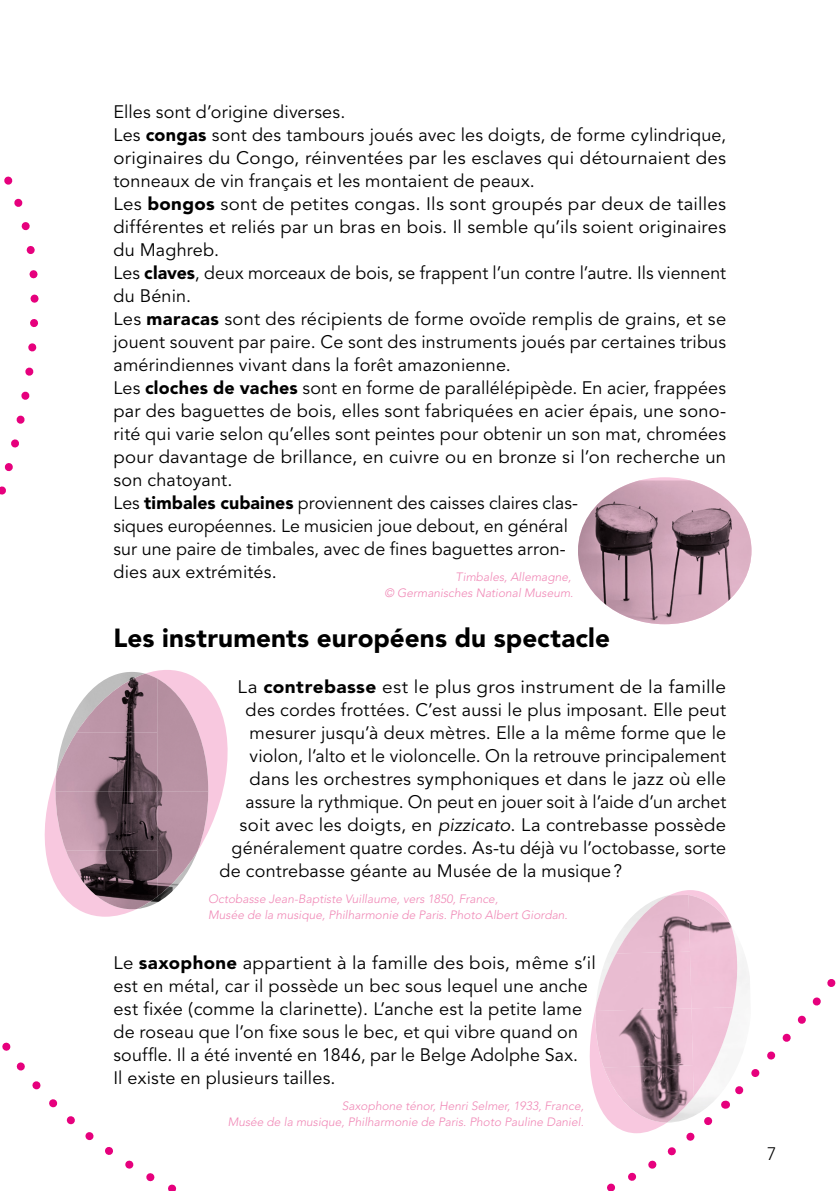
<style>
.page{position:relative;width:840px;height:1191px;background:#fff}
.page>*{position:absolute;margin:0;border:0;box-sizing:border-box;transform-origin:0 0}
.t1{font:900 26px "Avenir";letter-spacing:.005em;color:#000}
.t2{font:18px/23px "Avenir";letter-spacing:.01em;color:#000}
.t3{font:18px "Avenir";letter-spacing:.01em;color:#000;scale:1.06 1}
.t4{font:300 18px "Avenir";color:#000}
.t5{font:italic 300 12px/16px "Avenir";color:#f088b6;text-align:right}
.s1{font-weight:900}
.s2{font-style:italic}
</style>
<div class="page">
<svg style="left:0;top:176px;width:39px;height:319px"></svg>
<svg style="left:44px;top:670px;width:184px;height:246px"></svg>
<img style="left:76px;top:673px;width:81px;height:59px">
<img style="left:157px;top:678px;width:51px;height:218px">
<img style="left:55px;top:732px;width:102px;height:118px">
<img style="left:66px;top:850px;width:91px;height:59px">
<svg style="left:589px;top:890px;width:247px;height:301px"></svg>
<img style="left:615px;top:895px;width:73px;height:56px">
<img style="left:688px;top:895px;width:51px;height:113px">
<img style="left:595px;top:951px;width:96px;height:57px">
<img style="left:594px;top:1008px;width:97px;height:59px">
<img style="left:691px;top:1007px;width:41px;height:89px">
<img style="left:603px;top:1065px;width:90px;height:57px">
<img style="left:578px;top:480px;width:173px;height:144px">
<p class="t2" style="left:113px;top:101px;width:614px">Elles sont d’origine diverses.<br>Les <span class="s1">congas</span> sont des tambours joués avec les doigts, de forme cylindrique, originaires du Congo, réinventées par les esclaves qui détournaient des tonneaux de vin français et les montaient de peaux.<br>Les <span class="s1">bongos</span> sont de petites congas. Ils sont groupés par deux de tailles différentes et reliés par un bras en bois. Il semble qu’ils soient originaires du Maghreb.<br>Les <span class="s1">claves</span>, deux morceaux de bois, se frappent l’un contre l’autre. Ils viennent du Bénin.<br>Les <span class="s1">maracas</span> sont des récipients de forme ovoïde remplis de grains, et se jouent souvent par paire. Ce sont des instruments joués par certaines tribus amérindiennes vivant dans la forêt amazonienne.<br>Les <span class="s1">cloches de vaches</span> sont en forme de parallélépipède. En acier, frappées par des baguettes de bois, elles sont fabriquées en acier épais, une sono&shy;rité qui varie selon qu’elles sont peintes pour obtenir un son mat, chromées pour davantage de brillance, en cuivre ou en bronze si l’on recherche un son chatoyant.<br>Les <span class="s1">timbales cubaines</span> proviennent des caisses claires clas-<br>siques européennes. Le musicien joue debout, en général<br>sur une paire de timbales, avec de fines baguettes arron-<br>dies aux extrémités.</p>
<p class="t5" style="left:384px;top:569px;width:190px">Timbales, Allemagne,<br>© Germanisches National Museum.</p>
<h1 class="t1" style="left:113px;top:622px;width:497px">Les instruments européens du spectacle</h1>
<p class="t3" style="left:237px;top:676px;width:462px">La <span class="s1">contrebasse</span> est le plus gros instrument de la famille</p>
<p class="t2" style="left:245px;top:699px;width:481px">des cordes frottées. C’est aussi le plus imposant. Elle peut</p>
<p class="t2" style="left:249px;top:722px;width:477px">mesurer jusqu’à deux mètres. Elle a la même forme que le</p>
<p class="t2" style="left:249px;top:745px;width:478px">violon, l’alto et le violoncelle. On la retrouve principalement</p>
<p class="t2" style="left:249px;top:768px;width:478px">dans les orchestres symphoniques et dans le jazz où elle</p>
<p class="t2" style="left:245px;top:791px;width:482px">assure la rythmique. On peut en jouer soit à l’aide d’un archet</p>
<p class="t2" style="left:239px;top:814px;width:487px">soit avec les doigts, en <span class="s2">pizzicato</span>. La contrebasse possède</p>
<p class="t2" style="left:231px;top:837px;width:495px">généralement quatre cordes. As-tu déjà vu l’octobasse, sorte</p>
<p class="t2" style="left:219px;top:860px;width:404px">de contrebasse géante au Musée de la musique ?</p>
<p class="t5" style="left:208px;top:890px;width:361px;text-align:left">Octobasse Jean-Baptiste Vuillaume, vers 1850, France,<br>Musée de la musique, Philharmonie de Paris. Photo Albert Giordan.</p>
<p class="t2" style="left:113px;top:952px;width:483px">Le <span class="s1">saxophone</span> appartient à la famille des bois, même s’il est en métal, car il possède un bec sous lequel une anche est fixée (comme la clarinette). L’anche est la petite lame de roseau que l’on fixe sous le bec, et qui vibre quand on souffle. Il a été inventé en 1846, par le Belge Adolphe Sax.<br>Il existe en plusieurs tailles.</p>
<p class="t5" style="left:227px;top:1098px;width:357px">Saxophone ténor, Henri Selmer, 1933, France,<br>Musée de la musique, Philharmonie de Paris. Photo Pauline Daniel.</p>
<p class="t4" style="left:766px;top:1143px;width:11px">7</p>
</div>
